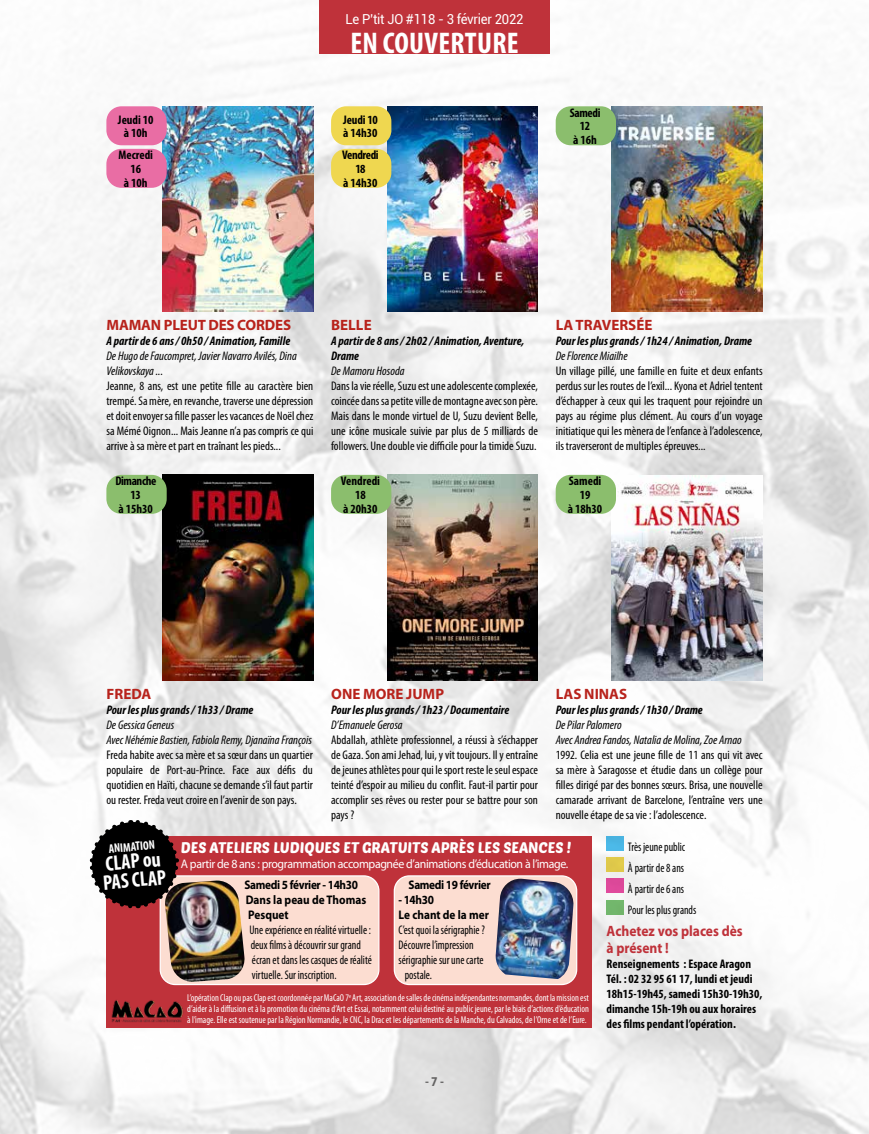
<style>
.page{position:relative;width:869px;height:1134px;background:#fff}
.page>*{position:absolute;margin:0;border:0;box-sizing:border-box;transform-origin:0 0}
.t1{font:700 condensed 30px "Myriad Pro";letter-spacing:.01em;color:#fff}
.t2{font:700 condensed 21.25px/18.8px "Myriad Pro";color:#fff;scale:.95 1}
.t3{font:700 15px "Myriad Pro";color:#b8231c}
.t4{font:15px "Poetsen One";color:#fff}
.t5{font:700 15px/16.2px "Myriad Pro";color:#bf323a;scale:.9 1}
.t6{font:13.75px "Roboto";letter-spacing:-.02em;color:#fff;scale:.95 1}
.t7{font:700 condensed 13.5px "Myriad Pro";color:#646363;scale:1.11 1}
.t8{font:condensed 12.5px/15px "Myriad Pro";color:#000;text-align:justify}
.t9{font:condensed 12.5px/21.2px "Myriad Pro";color:#000;scale:.9 1}
.t10{font:italic condensed 12.5px/15px "Myriad Pro";color:#000}
.t11{font:italic 700 condensed 12.5px/15px "Myriad Pro";color:#000}
.t12{font:700 condensed 12.5px/13.8px "Myriad Pro";color:#000;text-align:center}
.t13{font:12.5px "Myriad Pro";letter-spacing:-.03em;color:#fff;scale:.95 1}
.t14{font:700 12.5px/15px "Myriad Pro";letter-spacing:-.005em;color:#000;scale:.9 1}
.t15{font:700 condensed 12.5px/13.8px "Myriad Pro";letter-spacing:-.03em;color:#000;text-align:center}
.t16{font:700 12.5px/15px "Myriad Pro";color:#000;scale:.9 1}
.t17{font:700 12.5px "Myriad Pro";letter-spacing:-.025em;color:#000;scale:.9 1}
.t18{font:700 condensed 12.5px "Myriad Pro";color:#fff;scale:.95 1}
.t19{font:condensed 10px/11.2px "Myriad Pro";color:#fff;text-align:justify;scale:.95 1}
</style>
<div class="page">
<img style="left:0;top:0;width:868px;height:1134px">
<div style="left:319px;top:0;width:230px;height:53px;background:#bf323a"></div>
<img style="left:162px;top:107px;width:151px;height:205px">
<img style="left:162px;top:475px;width:151px;height:205px">
<img style="left:387px;top:106px;width:150px;height:206px">
<img style="left:387px;top:475px;width:150px;height:205px">
<img style="left:611px;top:107px;width:151px;height:205px">
<img style="left:611px;top:475px;width:151px;height:205px">
<div style="left:106px;top:106px;width:61px;height:39px;background:#e96da4;border-radius:15px"></div>
<div style="left:106px;top:149px;width:61px;height:39px;background:#e96da4;border-radius:15px"></div>
<div style="left:331px;top:149px;width:60px;height:39px;background:#efd750;border-radius:15px"></div>
<div style="left:331px;top:106px;width:60px;height:39px;background:#efd750;border-radius:15px"></div>
<div style="left:555px;top:106px;width:60px;height:39px;background:#8bbe6d;border-radius:15px"></div>
<div style="left:106px;top:475px;width:61px;height:39px;background:#8bbe6d;border-radius:15px"></div>
<div style="left:331px;top:475px;width:60px;height:39px;background:#8bbe6d;border-radius:15px"></div>
<div style="left:555px;top:475px;width:60px;height:39px;background:#8bbe6d;border-radius:15px"></div>
<div style="left:606px;top:836px;width:18px;height:14px;background:#4ab7e5"></div>
<div style="left:606px;top:857px;width:18px;height:15px;background:#dfc94a"></div>
<div style="left:606px;top:879px;width:17px;height:14px;background:#de499b"></div>
<div style="left:606px;top:900px;width:17px;height:14px;background:#72b66c"></div>
<div style="left:106px;top:836px;width:486px;height:192px;background:#bf323a"></div>
<img style="left:111px;top:1000px;width:73px;height:23px">
<div style="left:160px;top:876px;width:219px;height:108px;background:#fcddd1;border-radius:15px"></div>
<div style="left:159px;top:875px;width:220px;height:110px;border:1px solid #fff;border-radius:15px"></div>
<div style="left:394px;top:876px;width:182px;height:108px;background:#fcddd1;border-radius:15px"></div>
<div style="left:393px;top:875px;width:184px;height:110px;border:1px solid #fff;border-radius:15px"></div>
<img style="left:164px;top:880px;width:81px;height:102px">
<img style="left:495px;top:879px;width:79px;height:100px">
<svg style="left:87px;top:818px;width:93px;height:92px"></svg>
<p class="t6" style="left:345px;top:10px;width:189px">Le P’tit JO #118 - 3 février 2022</p>
<h1 class="t1" style="left:350px;top:24px;width:170px">EN COUVERTURE</h1>
<p class="t12" style="left:343px;top:112px;width:36px;text-align:left">Jeudi 10 à 14h30</p>
<p class="t15" style="left:569px;top:105px;width:32px">Samedi<br>12<br>à 16h</p>
<p class="t12" style="left:118px;top:112px;width:37px">Jeudi 10 à 10h</p>
<p class="t12" style="left:118px;top:148px;width:36px">Mecredi<br>16<br>à 10h</p>
<p class="t15" style="left:342px;top:148px;width:38px">Vendredi<br>18<br>à 14h30</p>
<p class="t3" style="left:106px;top:315px;width:186px">MAMAN PLEUT DES CORDES</p>
<p class="t11" style="left:106px;top:333px;width:185px">A partir de 6 ans / 0h50 / Animation, Famille</p>
<p class="t10" style="left:106px;top:348px;width:192px">De Hugo de Faucompret, Javier Navarro Avilés, Dina<br>Velikovskaya ...</p>
<p class="t8" style="left:106px;top:378px;width:208px">Jeanne, 8 ans, est une petite fille au caractère bien trempé. Sa mère, en revanche, traverse une dépression et doit envoyer sa fille passer les vacances de Noël chez sa Mémé Oignon... Mais Jeanne n’a pas compris ce qui arrive à sa mère et part en traînant les pieds...</p>
<p class="t3" style="left:331px;top:315px;width:42px">BELLE</p>
<p class="t11" style="left:331px;top:333px;width:195px">A partir de 8 ans / 2h02 / Animation, Aventure,<br>Drame</p>
<p class="t10" style="left:331px;top:363px;width:75px">De Mamoru Hosoda</p>
<p class="t8" style="left:331px;top:378px;width:208px">Dans la vie réelle, Suzu est une adolescente complexée, coincée dans sa petite ville de montagne avec son père.<br>Mais dans le monde virtuel de U, Suzu devient Belle, une icône musicale suivie par plus de 5 milliards de followers. Une double vie difficile pour la timide Suzu.</p>
<p class="t3" style="left:555px;top:315px;width:98px">LA TRAVERSÉE</p>
<p class="t11" style="left:555px;top:333px;width:198px">Pour les plus grands / 1h24 / Animation, Drame</p>
<p class="t10" style="left:555px;top:348px;width:73px">De Florence Miailhe</p>
<p class="t8" style="left:555px;top:363px;width:208px">Un village pillé, une famille en fuite et deux enfants perdus sur les routes de l’exil... Kyona et Adriel tentent d’échapper à ceux qui les traquent pour rejoindre un pays au régime plus clément. Au cours d’un voyage initiatique qui les mènera de l’enfance à l’adolescence, ils traverseront de multiples épreuves...</p>
<p class="t15" style="left:115px;top:474px;width:42px">Dimanche<br>13<br>à 15h30</p>
<p class="t12" style="left:341px;top:474px;width:41px">Vendredi<br>18<br>à 20h30</p>
<p class="t12" style="left:567px;top:474px;width:36px">Samedi<br>19<br>à 18h30</p>
<p class="t3" style="left:106px;top:684px;width:46px">FREDA</p>
<p class="t11" style="left:106px;top:702px;width:148px">Pour les plus grands / 1h33 / Drame</p>
<p class="t10" style="left:106px;top:717px;width:207px">De Gessica Geneus<br>Avec Néhémie Bastien, Fabiola Remy, Djanaïna François</p>
<p class="t8" style="left:106px;top:747px;width:208px">Freda habite avec sa mère et sa sœur dans un quartier populaire de Port-au-Prince. Face aux défis du quotidien en Haïti, chacune se demande s’il faut partir ou rester. Freda veut croire en l’avenir de son pays.</p>
<p class="t3" style="left:331px;top:684px;width:114px">ONE MORE JUMP</p>
<p class="t11" style="left:331px;top:702px;width:179px">Pour les plus grands / 1h23 / Documentaire</p>
<p class="t10" style="left:331px;top:717px;width:73px">D’Emanuele Gerosa</p>
<p class="t8" style="left:331px;top:732px;width:208px">Abdallah, athlète professionnel, a réussi à s’échapper de Gaza. Son ami Jehad, lui, y vit toujours. Il y entraîne de jeunes athlètes pour qui le sport reste le seul espace teinté d’espoir au milieu du conflit. Faut-il partir pour accomplir ses rêves ou rester pour se battre pour son pays ?</p>
<p class="t3" style="left:555px;top:684px;width:73px">LAS NINAS</p>
<p class="t11" style="left:555px;top:702px;width:148px">Pour les plus grands / 1h30 / Drame</p>
<p class="t10" style="left:555px;top:717px;width:188px">De Pilar Palomero<br>Avec Andrea Fandos, Natalia de Molina, Zoe Arnao</p>
<p class="t8" style="left:555px;top:747px;width:208px">1992. Celia est une jeune fille de 11 ans qui vit avec sa mère à Saragosse et étudie dans un collège pour filles dirigé par des bonnes sœurs. Brisa, une nouvelle camarade arrivant de Barcelone, l’entraîne vers une nouvelle étape de sa vie : l’adolescence.</p>
<p class="t18" style="left:108px;top:841px;width:50px;rotate:-5deg">ANIMATION</p>
<h2 class="t2" style="left:101px;top:854px;width:68px;rotate:-5deg">CLAP ou<br>PAS CLAP</h2>
<p class="t4" style="left:181px;top:838px;width:391px">DES ATELIERS LUDIQUES ET GRATUITS APRÈS LES SEANCES !</p>
<p class="t13" style="left:181px;top:856px;width:409px">A partir de 8 ans : programmation accompagnée d’animations d’éducation à l’image.</p>
<p class="t14" style="left:244px;top:877px;width:137px">Samedi 5 février - 14h30<br>Dans la peau de Thomas<br>Pesquet</p>
<p class="t9" style="left:249px;top:923px;width:137px;line-height:15px">Une expérience en réalité virtuelle : deux films à découvrir sur grand écran et dans les casques de réalité virtuelle. Sur inscription.</p>
<p class="t17" style="left:408px;top:877px;width:93px">Samedi 19 février</p>
<p class="t16" style="left:398px;top:892px;width:102px">- 14h30<br>Le chant de la mer</p>
<p class="t9" style="left:398px;top:919px;width:97px">C’est quoi la sérigraphie ?</p>
<p class="t9" style="left:398px;top:934px;width:85px">Découvre l’impression</p>
<p class="t9" style="left:398px;top:949px;width:96px">sérigraphie sur une carte</p>
<p class="t9" style="left:404px;top:964px;width:32px">postale.</p>
<p class="t19" style="left:187px;top:992px;width:424px">L’opération Clap ou pas Clap est coordonnée par MaCaO 7<sup>e</sup> Art, association de salles de cinéma indépendantes normandes, dont la mission est d’aider à la diffusion et à la promotion du cinéma d’Art et Essai, notamment celui destiné au public jeune, par le biais d’actions d’éducation à l’image. Elle est soutenue par la Région Normandie, le CNC, la Drac et les départements de la Manche, du Calvados, de l’Orne et de l’Eure.</p>
<p class="t9" style="left:627px;top:835px;width:78px">Très jeune public<br>À partir de 8 ans<br>À partir de 6 ans<br>Pour les plus grands</p>
<p class="t5" style="left:606px;top:923px;width:153px">Achetez vos places dès à présent !</p>
<p class="t12" style="left:606px;top:956px;width:157px;line-height:15px;text-align:left">Renseignements : Espace Aragon Tél. : 02 32 95 61 17, lundi et jeudi 18h15-19h45, samedi 15h30-19h30, dimanche 15h-19h ou aux horaires des films pendant l’opération.</p>
<p class="t7" style="left:425px;top:1073px;width:19px">- 7 -</p>
</div>
